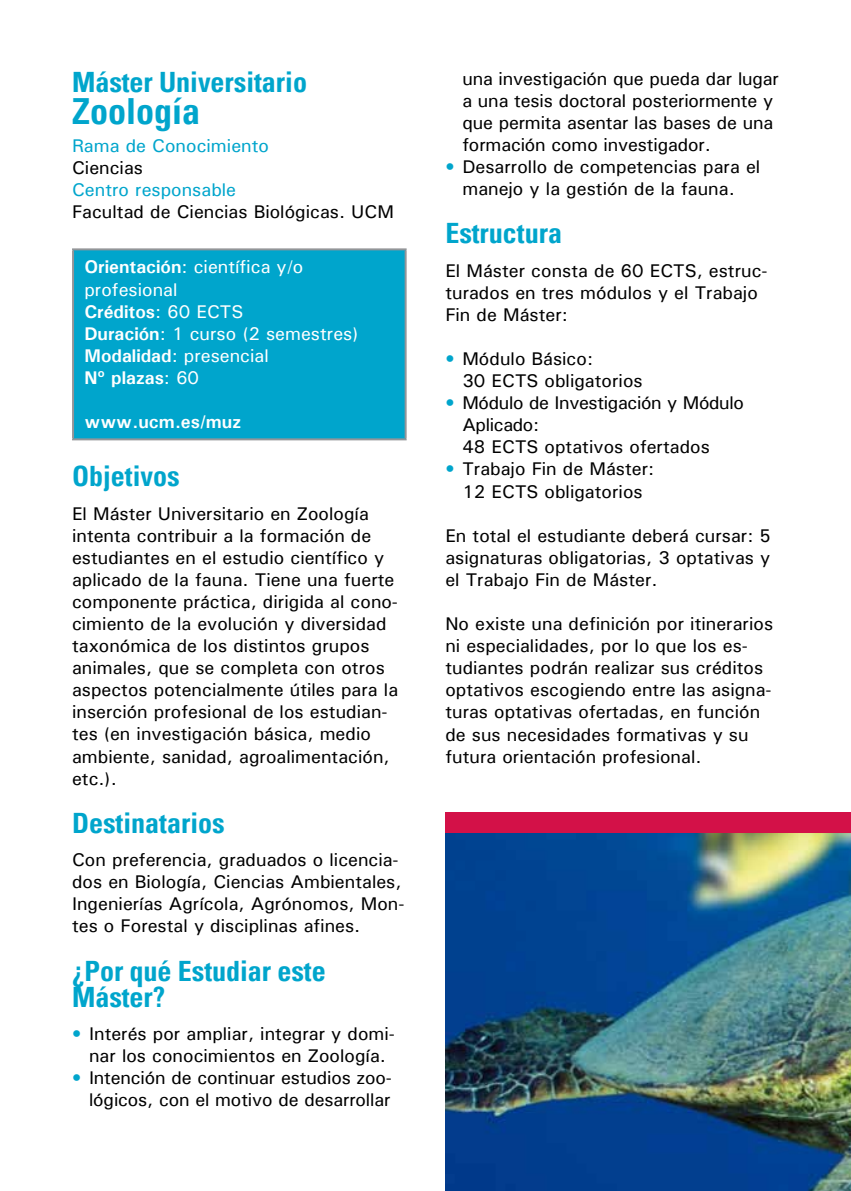
<style>
.page{position:relative;width:851px;height:1191px;background:#fff}
.page>*{position:absolute;margin:0;border:0;box-sizing:border-box;transform-origin:0 0}
.t1{font:700 condensed 36px "Univers";color:#00a5cc}
.t2{font:700 condensed 28px/26px "Univers";color:#00a5cc}
.t3{font:500 18.4px/22px "Univers";color:#000}
.t4{font:500 18.4px/22px "Univers";color:#fff}
.t5{font:500 18.4px/22px "Univers";letter-spacing:-.02em;color:#000}
.t6{font:500 18.4px "Univers";color:#00a5cc}
.t7{font:700 18.4px "Univers";color:#fff}
.s1{font-weight:700}
.s2{color:#00a5cc}
</style>
<div class="page">
<div style="left:73px;top:249px;width:332px;height:190px;background:#00a5cc"></div>
<hr style="left:72px;top:248px;width:334px;height:2px;background:#939598">
<hr style="left:72px;top:250px;width:2px;height:188px;background:#939598">
<hr style="left:404px;top:250px;width:2px;height:188px;background:#939598">
<hr style="left:72px;top:438px;width:334px;height:2px;background:#939598">
<img style="left:445px;top:833px;width:405px;height:358px">
<div style="left:445px;top:812px;width:405px;height:21px;background:#d31148"></div>
<h2 class="t2" style="left:72px;top:69px;width:236px">Máster Universitario</h2>
<h1 class="t1" style="left:72px;top:89px;width:130px">Zoología</h1>
<p class="t6" style="left:72px;top:134px;width:198px">Rama de Conocimiento</p>
<p class="t3" style="left:72px;top:156px;width:72px">Ciencias</p>
<p class="t6" style="left:72px;top:178px;width:165px">Centro responsable</p>
<p class="t3" style="left:72px;top:200px;width:323px">Facultad de Ciencias Biológicas. UCM</p>
<p class="t4" style="left:84px;top:256px;width:275px"><span class="s1">Orientación</span>: científica y/o profesional<br><span class="s1">Créditos</span>: 60 ECTS<br><span class="s1">Duración</span>: 1 curso (2 semestres)<br><span class="s1">Modalidad</span>: presencial<br><span class="s1">Nº plazas</span>: 60</p>
<p class="t7" style="left:84px;top:410px;width:158px">www.ucm.es/muz</p>
<h2 class="t2" style="left:72px;top:463px;width:109px">Objetivos</h2>
<p class="t3" style="left:72px;top:502px;width:327px">El Máster Universitario en Zoología intenta contribuir a la formación de estudiantes en el estudio científico y aplicado de la fauna. Tiene una fuerte componente práctica, dirigida al cono&shy;cimiento de la evolución y diversidad taxonómica de los distintos grupos animales, que se completa con otros aspectos potencialmente útiles para la inserción profesional de los estudian&shy;tes (en investigación básica, medio ambiente, sanidad, agroalimentación, etc.).</p>
<h2 class="t2" style="left:72px;top:810px;width:154px">Destinatarios</h2>
<p class="t3" style="left:72px;top:848px;width:334px">Con preferencia, graduados o licencia&shy;dos en Biología, Ciencias Ambientales, Ingenierías Agrícola, Agrónomos, Mon&shy;tes o Forestal y disciplinas afines.</p>
<h2 class="t2" style="left:72px;top:957px;width:255px">¿Por qué Estudiar este<br>Máster?</h2>
<p class="t3" style="left:72px;top:1022px;width:324px;text-align:center"><span class="s2">•</span> Interés por ampliar, integrar y domi&shy;nar los conocimientos en Zoología.</p>
<p class="t3" style="left:72px;top:1066px;width:321px;text-align:right"><span class="s2">•</span> Intención de continuar estudios zoo&shy;lógicos, con el motivo de desarrollar</p>
<p class="t3" style="left:462px;top:67px;width:318px">una investigación que pueda dar lugar a una tesis doctoral posteriormente y que permita asentar las bases de una formación como investigador.</p>
<p class="t3" style="left:445px;top:155px;width:316px;text-align:center"><span class="s2">•</span> Desarrollo de competencias para el manejo y la gestión de la fauna.</p>
<h2 class="t2" style="left:445px;top:220px;width:118px">Estructura</h2>
<p class="t3" style="left:445px;top:259px;width:324px">El Máster consta de 60 ECTS, estruc&shy;turados en tres módulos y el Trabajo<br>Fin de Máster:</p>
<p class="t3" style="left:462px;top:347px;width:182px;text-indent:-17px"><span class="s2">•</span> Módulo Básico:<br>30 ECTS obligatorios</p>
<p class="t5" style="left:462px;top:391px;width:283px;text-indent:-17px"><span class="s2">•</span> Módulo de Investigación y Módulo<br>Aplicado:<br>48 ECTS optativos ofertados</p>
<p class="t3" style="left:445px;top:458px;width:210px;text-align:center"><span class="s2">•</span> Trabajo Fin de Máster:<br>12 ECTS obligatorios</p>
<p class="t3" style="left:445px;top:524px;width:327px;text-align:justify">En total el estudiante deberá cursar: 5 asignaturas obligatorias, 3 optativas y el Trabajo Fin de Máster.</p>
<p class="t3" style="left:445px;top:612px;width:329px">No existe una definición por itinerarios ni especialidades, por lo que los es&shy;tudiantes podrán realizar sus créditos optativos escogiendo entre las asigna&shy;turas optativas ofertadas, en función de sus necesidades formativas y su futura orientación profesional.</p>
</div>
